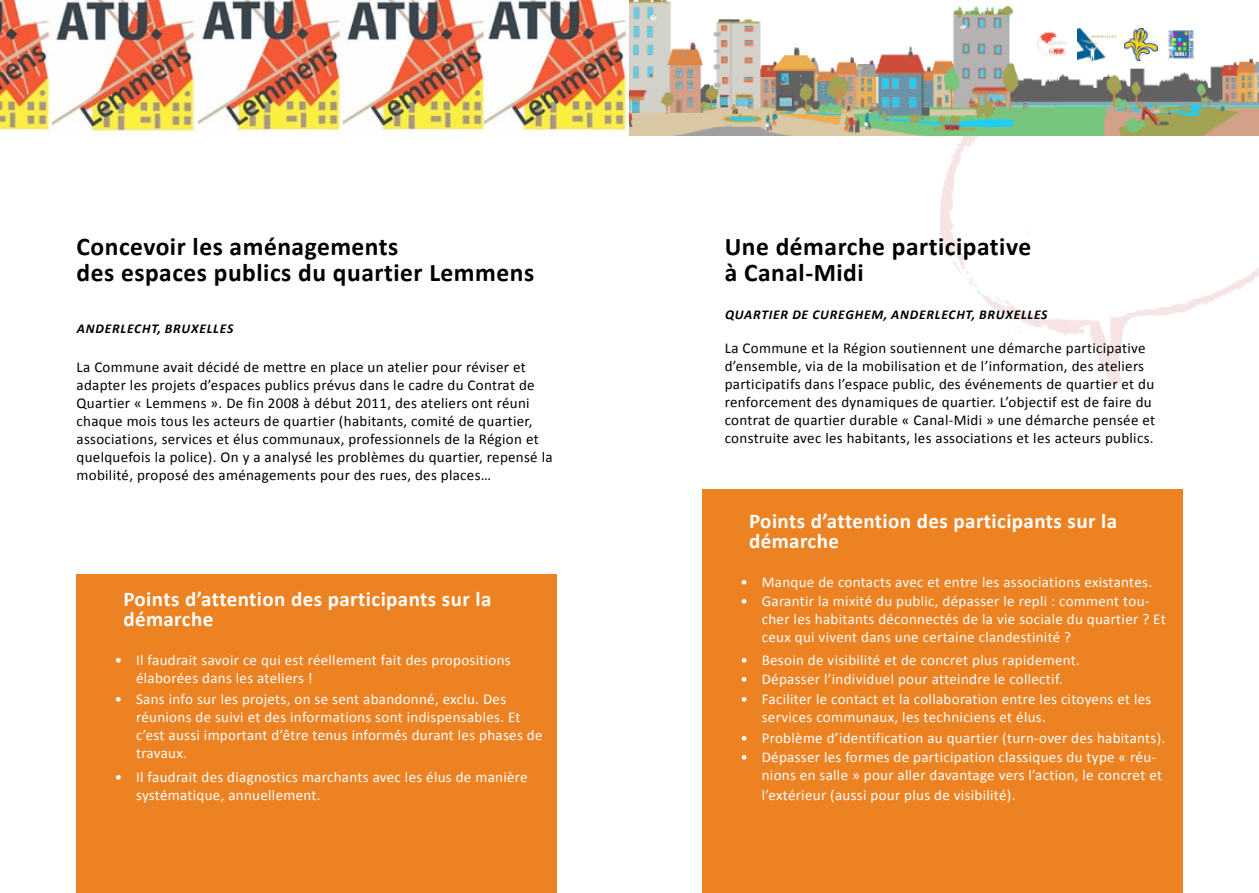
<style>
.page{position:relative;width:1259px;height:893px;background:#fff}
.page>*{position:absolute;margin:0;border:0;box-sizing:border-box;transform-origin:0 0}
.t1{font:700 25.5px/25.5px "Calibri";letter-spacing:.02em;color:#000}
.t2{font:700 21px/19.5px "Calibri";letter-spacing:.02em;color:#fff}
.t3{font:15px/18px "Calibri";letter-spacing:.02em;color:#fff}
.t4{font:15px/18px "Calibri";letter-spacing:.02em;color:#000}
.t5{font:italic 700 13.5px "Calibri";letter-spacing:.06em;color:#000}
</style>
<div class="page">
<img style="left:820px;top:135px;width:439px;height:373px">
<div style="left:77px;top:574px;width:480px;height:319px;background:#ed8223"></div>
<img style="left:0;top:0;width:53px;height:132px">
<img style="left:198px;top:0;width:144px;height:131px">
<img style="left:53px;top:0;width:144px;height:133px">
<img style="left:343px;top:0;width:142px;height:132px">
<img style="left:485px;top:0;width:774px;height:135px">
<div style="left:702px;top:489px;width:480px;height:404px;background:#ed8223"></div>
<img style="left:1035px;top:28px;width:33px;height:33px">
<img style="left:1078px;top:28px;width:37px;height:33px">
<img style="left:1124px;top:28px;width:33px;height:33px">
<img style="left:1167px;top:28px;width:28px;height:33px">
<h1 class="t1" style="left:77px;top:234px;width:459px">Concevoir les aménagements<br>des espaces publics du quartier Lemmens</h1>
<p class="t5" style="left:77px;top:320px;width:28px">ANDERLEC</p>
<p class="t5" style="left:142px;top:320px;width:66px">HT, BR UXELLE</p>
<p class="t5" style="left:227px;top:320px;width:8px">S</p>
<p class="t4" style="left:77px;top:358px;width:477px">La Commune avait décidé de mettre en place un atelier pour réviser et adapter les projets d’espaces publics prévus dans le cadre du Contrat de Quartier « Lemmens ». De fin 2008 à début 2011, des ateliers ont réuni chaque mois tous les acteurs de quartier (habitants, comité de quartier, associations, services et élus communaux, professionnels de la Région et quelquefois la police). On y a analysé les problèmes du quartier, repensé la mobilité, proposé des aménagements pour des rues, des places…</p>
<h2 class="t2" style="left:123px;top:589px;width:370px">Points d’attention des participants sur la démarche</h2>
<p class="t3" style="left:136px;top:651px;width:376px;text-indent:-21px">• Il faudrait savoir ce qui est réellement fait des propositions élaborées dans les ateliers !</p>
<p class="t3" style="left:136px;top:690px;width:408px;text-indent:-21px">• Sans info sur les projets, on se sent abandonné, exclu. Des réunions de suivi et des informations sont indispensables. Et c’est aussi important d’être tenus informés durant les phases de travaux.</p>
<p class="t3" style="left:136px;top:768px;width:393px;text-indent:-21px">• Il faudrait des diagnostics marchants avec les élus de manière systématique, annuellement.</p>
<h1 class="t1" style="left:725px;top:234px;width:308px">Une démarche participative à Canal-Midi</h1>
<p class="t5" style="left:725px;top:306px;width:28px">QUARTIER</p>
<p class="t5" style="left:792px;top:306px;width:127px">DE CUREGHEM, ANDERLEC</p>
<p class="t5" style="left:956px;top:306px;width:66px">HT, BR UXELLE</p>
<p class="t5" style="left:1041px;top:306px;width:8px">S</p>
<p class="t4" style="left:725px;top:339px;width:432px">La Commune et la Région soutiennent une démarche participative d’ensemble, via de la mobilisation et de l’information, des ateliers participatifs dans l’espace public, des événements de quartier et du renforcement des dynamiques de quartier. L’objectif est de faire du contrat de quartier durable « Canal-Midi » une démarche pensée et construite avec les habitants, les associations et les acteurs publics.</p>
<h2 class="t2" style="left:749px;top:511px;width:370px">Points d’attention des participants sur la démarche</h2>
<p class="t3" style="left:740px;top:573px;width:413px">• Manque de contacts avec et entre les associations existantes.</p>
<p class="t3" style="left:762px;top:592px;width:405px;text-indent:-21px">• Garantir la mixité du public, dépasser le repli : comment tou&shy;cher les habitants déconnectés de la vie sociale du quartier ? Et ceux qui vivent dans une certaine clandestinité ?</p>
<p class="t3" style="left:740px;top:651px;width:341px">• Besoin de visibilité et de concret plus rapidement.</p>
<p class="t3" style="left:740px;top:670px;width:324px">• Dépasser l’individuel pour atteindre le collectif.</p>
<p class="t3" style="left:762px;top:690px;width:391px;text-indent:-21px">• Faciliter le contact et la collaboration entre les citoyens et les services communaux, les techniciens et élus.</p>
<p class="t3" style="left:740px;top:729px;width:426px">• Problème d’identification au quartier (turn-over des habitants).</p>
<p class="t3" style="left:762px;top:748px;width:402px;text-indent:-21px">• Dépasser les formes de participation classiques du type « réu&shy;nions en salle » pour aller davantage vers l’action, le concret et</p>
<p class="t3" style="left:762px;top:786px;width:255px">l’extérieur (aussi pour plus de visibilité).</p>
</div>
